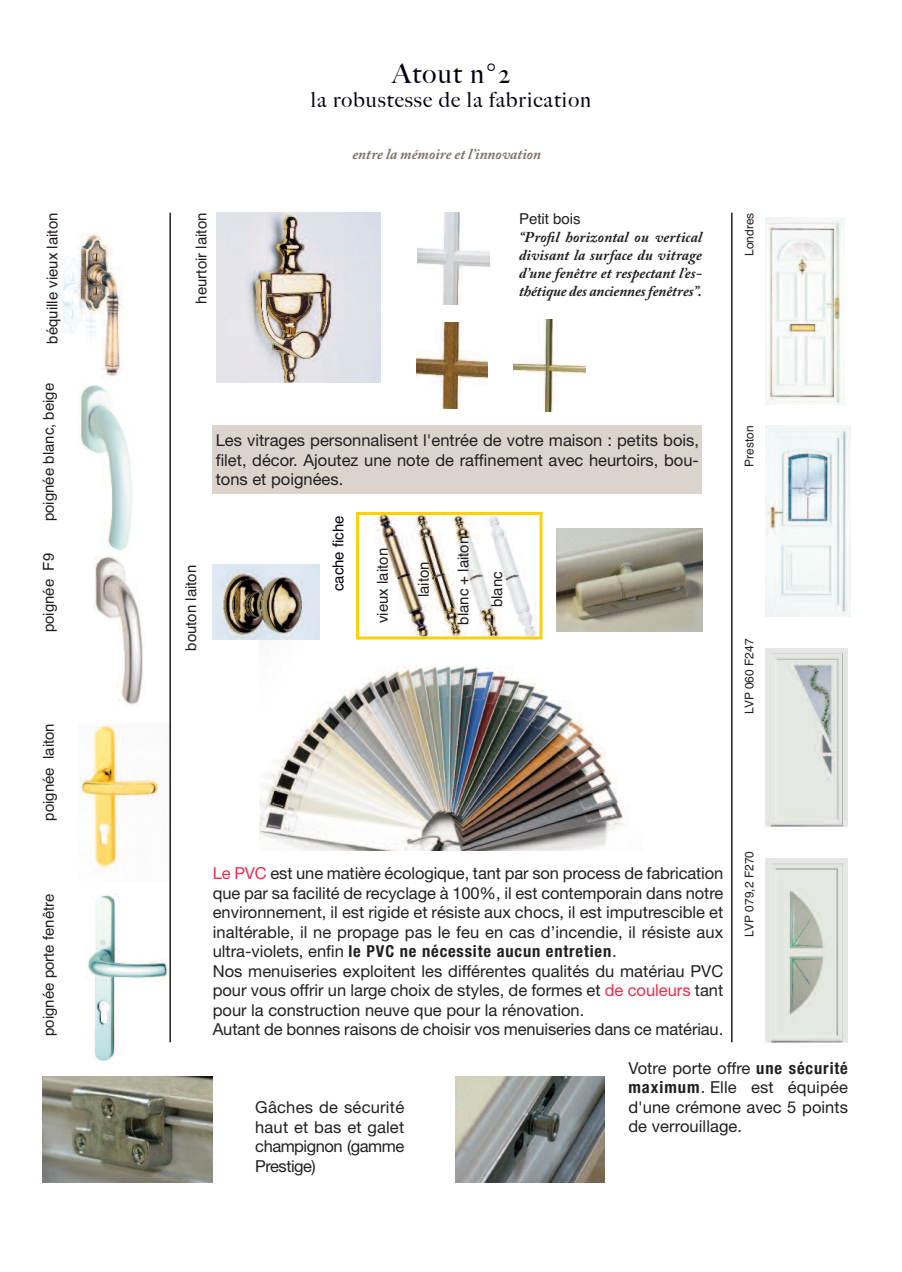
<style>
.page{position:relative;width:902px;height:1272px;background:#fff}
.page>*{position:absolute;margin:0;border:0;box-sizing:border-box;transform-origin:0 0}
.t1{font:500 27px "Big Caslon";letter-spacing:.05em;color:#000013}
.t2{font:500 21px "Big Caslon";letter-spacing:.05em;color:#000013}
.t3{font:16.5px/19.5px "Helvetica Neue";color:#231f20;text-align:justify}
.t4{font:15px "Helvetica";color:#231f20}
.t5{font:italic 700 15px/18px "Adobe Caslon Pro";letter-spacing:-.005em;color:#231f20;text-align:justify}
.t6{font:italic 700 15px "Adobe Caslon Pro";color:#807167}
.t7{font:15px "Helvetica";color:#000013}
.t8{font:12px "Helvetica";color:#231f20}
.s1{color:#ed2b4d}
.s2{font-weight:700;font-stretch:condensed}
</style>
<div class="page">
<div style="left:213px;top:425px;width:489px;height:68px;background:#dad4cd"></div>
<img style="left:56px;top:233px;width:68px;height:144px">
<img style="left:80px;top:385px;width:52px;height:165px">
<img style="left:93px;top:556px;width:52px;height:150px">
<img style="left:79px;top:723px;width:81px;height:148px">
<img style="left:87px;top:893px;width:82px;height:169px">
<div style="left:213px;top:213px;width:170px;height:170px;background:linear-gradient(to bottom,#fff,#fff)"></div>
<img style="left:216px;top:213px;width:164px;height:170px">
<img style="left:417px;top:213px;width:72px;height:92px">
<img style="left:416px;top:322px;width:72px;height:86px">
<img style="left:513px;top:319px;width:72px;height:92px">
<img style="left:259px;top:638px;width:370px;height:212px">
<img style="left:765px;top:218px;width:79px;height:186px">
<img style="left:765px;top:425px;width:85px;height:192px">
<img style="left:765px;top:648px;width:82px;height:178px">
<svg style="left:847px;top:858px;width:1px;height:184px"></svg>
<img style="left:765px;top:858px;width:82px;height:184px">
<img style="left:375px;top:516px;width:161px;height:119px">
<div style="left:356px;top:512px;width:186px;height:127px;border:3px solid #fed006"></div>
<img style="left:213px;top:565px;width:106px;height:74px">
<img style="left:43px;top:1076px;width:170px;height:106px">
<img style="left:455px;top:1076px;width:149px;height:106px">
<img style="left:556px;top:528px;width:146px;height:103px">
<hr style="left:169px;top:213px;width:2px;height:829px;background:#231f20">
<hr style="left:731px;top:213px;width:1px;height:829px;background:#231f20">
<h1 class="t1" style="left:392px;top:58px;width:119px">Atout n°2</h1>
<p class="t2" style="left:311px;top:88px;width:282px">la robustesse de la fabrication</p>
<p class="t6" style="left:352px;top:149px;width:190px">entre la mémoire et l’innovation</p>
<p class="t4" style="left:44px;top:344px;width:132px;rotate:-90deg">béquille vieux laiton</p>
<p class="t4" style="left:192px;top:303px;width:92px;rotate:-90deg">heurtoir laiton</p>
<p class="t4" style="left:519px;top:210px;width:63px">Petit bois</p>
<p class="t5" style="left:519px;top:230px;width:184px">“Profil horizontal ou vertical divisant la surface du vitrage d’une fenêtre et respectant l’es&shy;thétique des anciennes fenêtres”.</p>
<p class="t4" style="left:40px;top:521px;width:140px;rotate:-90deg">poignée blanc, beige</p>
<p class="t4" style="left:40px;top:632px;width:81px;rotate:-90deg">poignée F9</p>
<p class="t4" style="left:182px;top:650px;width:87px;rotate:-90deg">bouton laiton</p>
<p class="t3" style="left:216px;top:431px;width:484px">Les vitrages personnalisent l'entrée de votre maison : petits bois, filet, décor. Ajoutez une note de raffinement avec heurtoirs, bou&shy;tons et poignées.</p>
<p class="t7" style="left:329px;top:591px;width:77px;rotate:-90deg">cache fiche</p>
<p class="t4" style="left:374px;top:623px;width:77px;rotate:-90deg">vieux al iton</p>
<p class="t4" style="left:414px;top:597px;width:37px;rotate:-90deg">lai ot n</p>
<p class="t4" style="left:454px;top:624px;width:90px;rotate:-90deg">b al nc + laiton</p>
<p class="t4" style="left:488px;top:607px;width:37px;rotate:-90deg">blanc</p>
<p class="t4" style="left:40px;top:820px;width:99px;rotate:-90deg">poignée laiton</p>
<p class="t4" style="left:40px;top:1036px;width:144px;rotate:-90deg">poignée porte fenêtre</p>
<p class="t3" style="left:213px;top:864px;width:512px;text-align:left"><span class="s1">Le PVC</span> est une matière écologique, tant par son process de fabrication que par sa facilité de recyclage à 100%, il est contemporain dans notre environnement, il est rigide et résiste aux chocs, il est imputrescible et inaltérable, il ne propage pas le feu en cas d’incendie, il résiste aux ultra-violets, enfin <span class="s2">le PVC ne nécessite aucun entretien</span>.<br>Nos menuiseries exploitent les différentes qualités du matériau PVC pour vous offrir un large choix de styles, de formes et <span class="s1">de couleurs</span> tant pour la construction neuve que pour la rénovation.<br>Autant de bonnes raisons de choisir vos menuiseries dans ce matériau.</p>
<p class="t8" style="left:742px;top:256px;width:45px;rotate:-90deg">Londres</p>
<p class="t8" style="left:742px;top:467px;width:43px;rotate:-90deg">Preston</p>
<p class="t8" style="left:742px;top:714px;width:77px;rotate:-90deg">LVP 060 F247</p>
<p class="t8" style="left:742px;top:936px;width:87px;rotate:-90deg">LVP 079,2 F270</p>
<p class="t3" style="left:255px;top:1098px;width:150px">Gâches de sécurité haut et bas et galet champignon (gamme Prestige)</p>
<p class="t3" style="left:628px;top:1059px;width:221px">Votre porte offre <span class="s2">une sécurité maximum</span>. Elle est équipée d'une crémone avec 5 points de verrouillage.</p>
</div>
